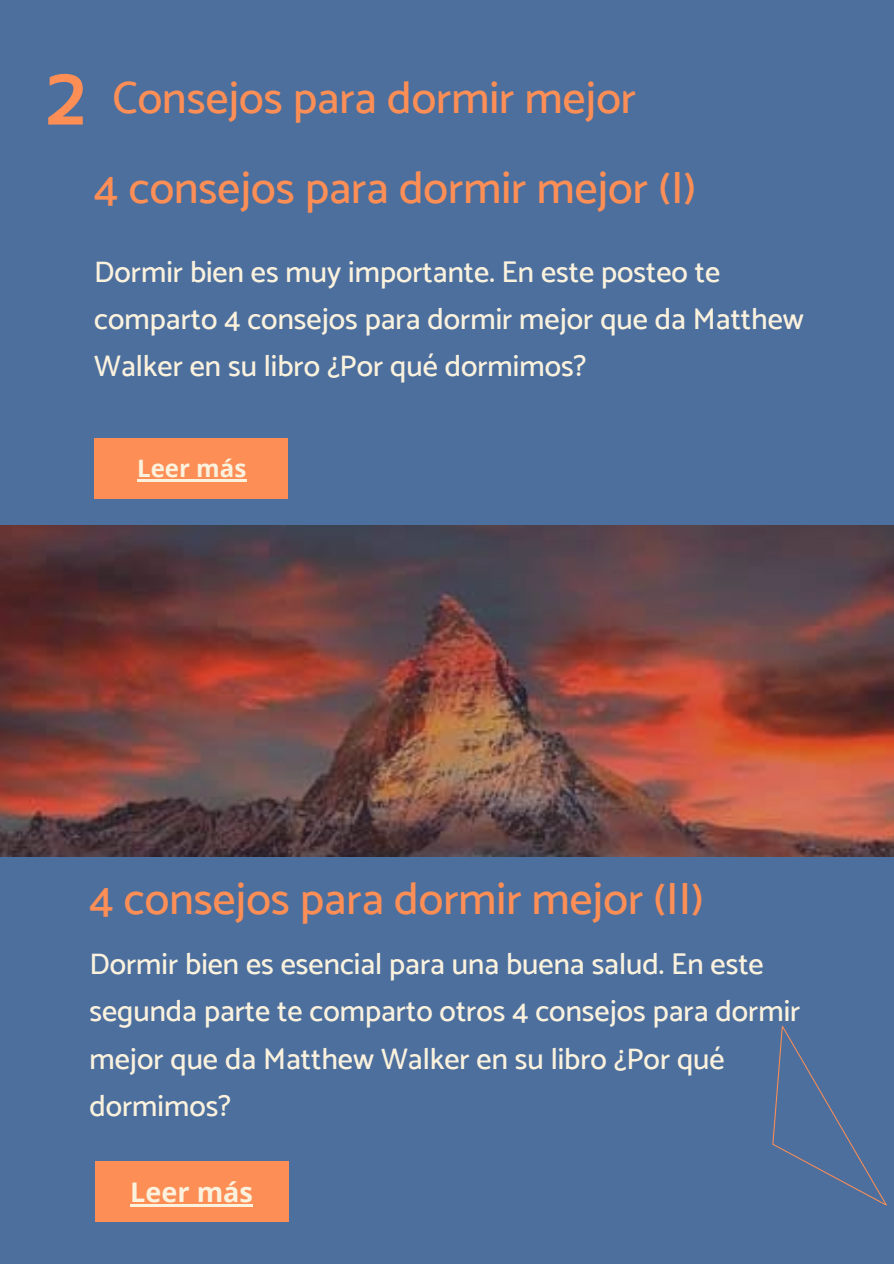
<style>
.page{position:relative;width:894px;height:1264px;background:#fff}
.page>*{position:absolute;margin:0;border:0;box-sizing:border-box;transform-origin:0 0}
.t1{font:700 72px "Sansation";color:#fc8e56}
.t2{font:500 45px "Catamaran";color:#fc8e56}
.t3{font:500 30px/47.2px "Catamaran";color:#fbf2de}
.t4{font:700 27px "Open Sans";color:#fbf2de}
.t5{font:700 24px "Open Sans";color:#fbf2de}
</style>
<div class="page">
<div style="left:0;top:0;width:893px;height:1263px;background:#4d6f9e"></div>
<img style="left:0;top:525px;width:893px;height:331px">
<svg style="left:772px;top:1026px;width:115px;height:179px"></svg>
<div style="left:95px;top:1160px;width:194px;height:61px;background:#fc8e56"></div>
<hr style="left:130px;top:1203px;width:123px;height:3px;background:#fbf2de">
<div style="left:94px;top:437px;width:194px;height:61px;background:#fc8e56"></div>
<hr style="left:137px;top:479px;width:109px;height:2px;background:#fbf2de">
<p class="t1" style="left:45px;top:59px;width:43px">2</p>
<p class="t2" style="left:112px;top:71px;width:525px">Consejos para dormir mejor</p>
<p class="t2" style="left:94px;top:161px;width:603px">4 consejos para dormir mejor (I)</p>
<p class="t3" style="left:94px;top:247px;width:711px">Dormir bien es muy importante. En este posteo te comparto 4 consejos para dormir mejor que da Matthew<br>Walker en su libro ¿Por qué dormimos?</p>
<p class="t5" style="left:137px;top:451px;width:111px">Leer más</p>
<p class="t2" style="left:89px;top:871px;width:615px">4 consejos para dormir mejor (II)</p>
<p class="t3" style="left:89px;top:940px;width:712px">Dormir bien es esencial para una buena salud. En este segunda parte te comparto otros 4 consejos para dormir mejor que da Matthew Walker en su libro ¿Por qué dormimos?</p>
<p class="t4" style="left:130px;top:1172px;width:124px">Leer más</p>
</div>
